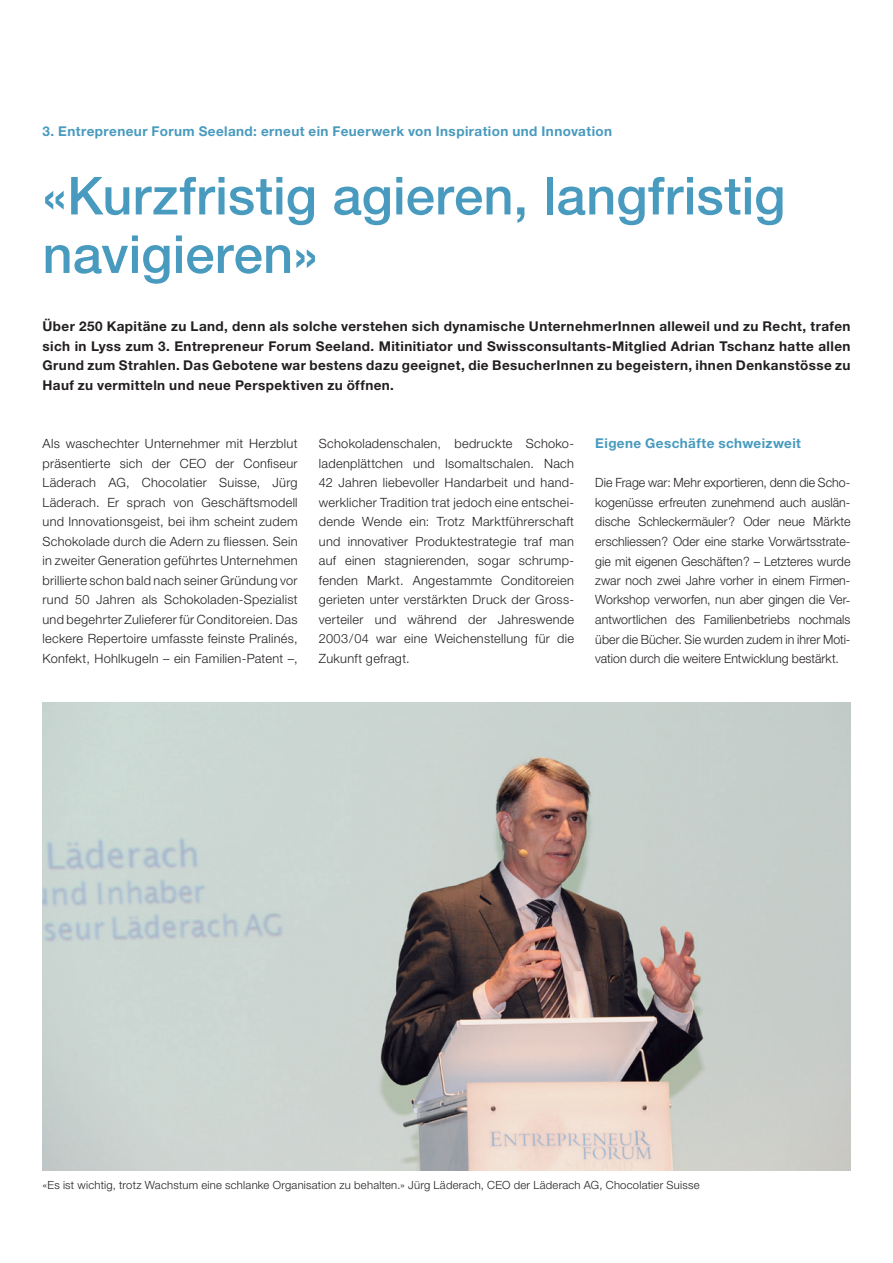
<style>
.page{position:relative;width:893px;height:1263px;background:#fff}
.page>*{position:absolute;margin:0;border:0;box-sizing:border-box;transform-origin:0 0}
.t1{font:500 52.5px/58.5px "Helvetica Neue LT Std";color:#489abe}
.t2{font:700 13.5px/19.5px "Helvetica Neue LT Std";letter-spacing:.03em;color:#231f20;text-align:justify}
.t3{font:700 13.5px "Helvetica Neue LT Std";letter-spacing:.03em;color:#489abe}
.t4{font:300 12.75px/19.5px "Helvetica Neue LT Std";letter-spacing:.025em;color:#231f20;text-align:justify}
.t5{font:300 11.25px "Helvetica Neue LT Std";letter-spacing:.02em;color:#231f20}
</style>
<div class="page">
<img style="left:43px;top:702px;width:807px;height:468px">
<p class="t3" style="left:43px;top:123px;width:571px">3. Entrepreneur Forum Seeland: erneut ein Feuerwerk von Inspiration und Innovation</p>
<h1 class="t1" style="left:43px;top:166px;width:744px">«Kurzfristig agieren, langfristig navigieren»</h1>
<p class="t2" style="left:43px;top:317px;width:809px">Über 250 Kapitäne zu Land, denn als solche verstehen sich dynamische UnternehmerInnen alleweil und zu Recht, trafen sich in Lyss zum 3. Entrepreneur Forum Seeland. Mitinitiator und Swissconsultants-Mitglied Adrian Tschanz hatte allen Grund zum Strahlen. Das Gebotene war bestens dazu geeignet, die BesucherInnen zu begeistern, ihnen Denkanstösse zu Hauf zu vermitteln und neue Perspektiven zu öffnen.</p>
<p class="t4" style="left:43px;top:434px;width:257px">Als waschechter Unternehmer mit Herzblut präsentierte sich der CEO der Confiseur Läderach AG, Chocolatier Suisse, Jürg Läderach. Er sprach von Geschäftsmodell und Innovationsgeist, bei ihm scheint zudem Schokolade durch die Adern zu fliessen. Sein in zweiter Generation geführtes Unternehmen brillierte schon bald nach seiner Gründung vor rund 50 Jahren als Schokoladen-Spezialist und begehrter Zulieferer für Conditoreien. Das leckere Repertoire umfasste feinste Pralinés, Konfekt, Hohlkugeln – ein Familien-Patent –,</p>
<p class="t4" style="left:319px;top:434px;width:257px;text-align:left">Schokoladenschalen, bedruckte Schoko&shy;ladenplättchen und Isomaltschalen. Nach 42 Jahren liebevoller Handarbeit und hand&shy;werklicher Tradition trat jedoch eine entschei&shy;dende Wende ein: Trotz Marktführerschaft und innovativer Produktestrategie traf man auf einen stagnierenden, sogar schrump&shy;fenden Markt. Angestammte Conditoreien gerieten unter verstärkten Druck der Gross&shy;verteiler und während der Jahreswende 2003/04 war eine Weichenstellung für die Zukunft gefragt.</p>
<p class="t3" style="left:595px;top:435px;width:207px">Eigene Geschäfte schweizweit</p>
<p class="t4" style="left:595px;top:473px;width:257px">Die Frage war: Mehr exportieren, denn die Scho&shy;kogenüsse erfreuten zunehmend auch auslän&shy;dische Schleckermäuler? Oder neue Märkte erschliessen? Oder eine starke Vorwärtsstrate&shy;gie mit eigenen Geschäften? – Letzteres wurde zwar noch zwei Jahre vorher in einem Firmen-Workshop verworfen, nun aber gingen die Ver&shy;antwortlichen des Familienbetriebs nochmals über die Bücher. Sie wurden zudem in ihrer Moti&shy;vation durch die weitere Entwicklung bestärkt.</p>
<p class="t5" style="left:43px;top:1178px;width:658px">«Es ist wichtig, trotz Wachstum eine schlanke Organisation zu behalten.» Jürg Läderach, CEO der Läderach AG, Chocolatier Suisse</p>
</div>
